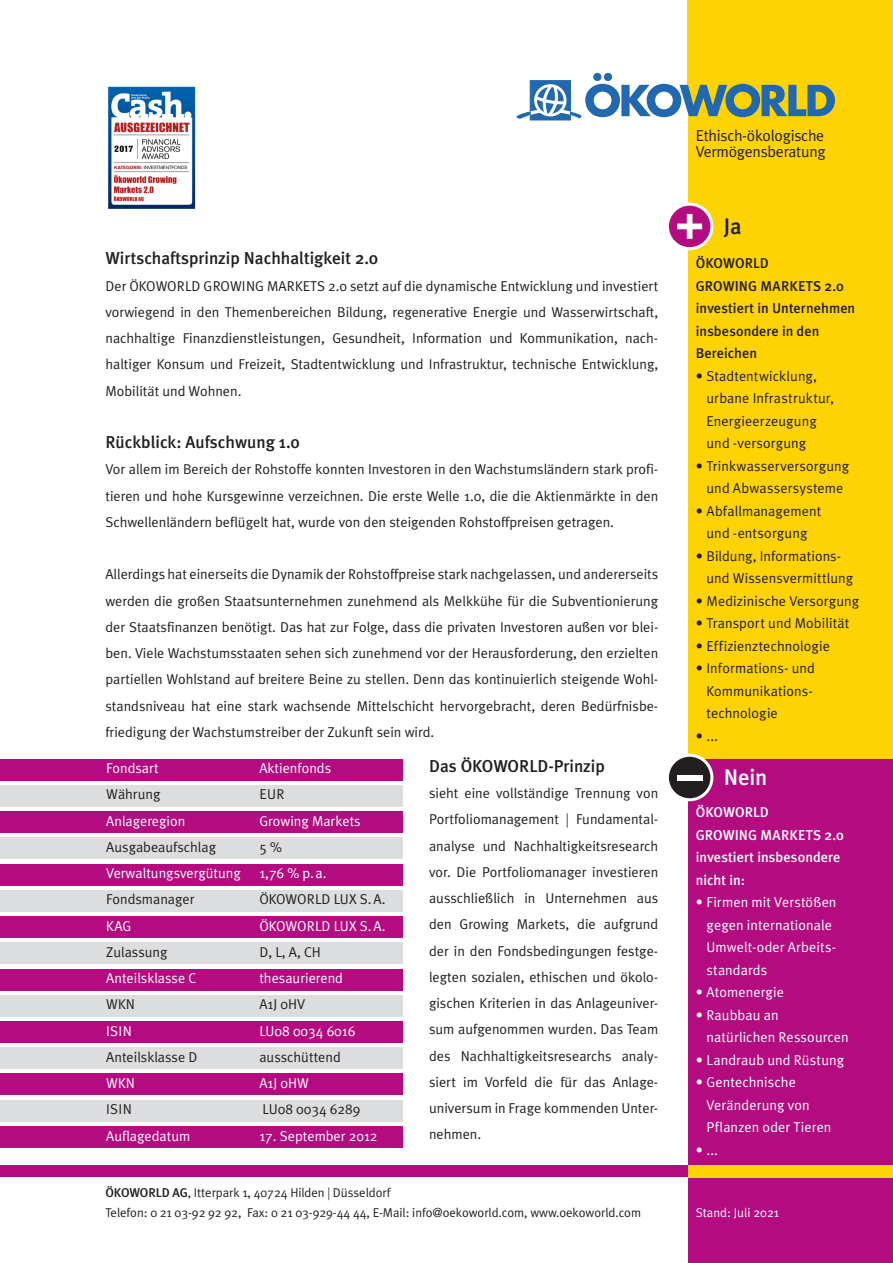
<style>
.page{position:relative;width:893px;height:1263px;background:#fff}
.page>*{position:absolute;margin:0;border:0;box-sizing:border-box;transform-origin:0 0}
.t1{font:500 22.5px "Meta Plus";color:#fff}
.t2{font:500 22.5px "Meta Plus";color:#231f20}
.t3{font:500 17.25px "Meta Plus";color:#231f20}
.t4{font:15.75px/16.5px "Meta Plus Normal";letter-spacing:-.015em;color:#231f20}
.t5{font:14.25px/26.2px "Meta Plus Normal";color:#231f20;text-align:justify}
.t6{font:14.25px/22.5px "Meta Plus Normal";color:#fff}
.t7{font:500 14.25px/22.5px "Meta Plus";letter-spacing:.005em;color:#231f20}
.t8{font:500 14.25px/22.5px "Meta Plus";letter-spacing:.005em;color:#fff}
.t9{font:12.75px/19.5px "Meta Plus Normal";letter-spacing:-.005em;color:#231f20}
.t10{font:12.75px "Meta Plus Normal";color:#fff}
.s1{font-family:"Frutiger LT Std";font-weight:300;font-stretch:condensed}
.s2{font-family:"Meta Plus";font-weight:500}
</style>
<div class="page">
<div style="left:0;top:1165px;width:871px;height:13px;background:#b40c80"></div>
<div style="left:689px;top:0;width:204px;height:1263px;background:#fed304"></div>
<div style="left:689px;top:759px;width:204px;height:504px;background:#b40c80"></div>
<div style="left:688px;top:0;width:205px;height:109px;background:#fed304"></div>
<div style="left:689px;top:1165px;width:204px;height:13px;background:#fed304"></div>
<div style="left:0;top:916px;width:402px;height:22px;background:#b40c80"></div>
<div style="left:0;top:969px;width:402px;height:21px;background:#b40c80"></div>
<div style="left:0;top:1074px;width:402px;height:21px;background:#b40c80"></div>
<div style="left:0;top:1021px;width:402px;height:21px;background:#b40c80"></div>
<div style="left:0;top:1126px;width:402px;height:21px;background:#b40c80"></div>
<div style="left:0;top:864px;width:402px;height:21px;background:#b40c80"></div>
<div style="left:0;top:812px;width:402px;height:21px;background:#b40c80"></div>
<div style="left:0;top:759px;width:402px;height:21px;background:#b40c80"></div>
<div style="left:0;top:943px;width:402px;height:21px;background:#dcdddf"></div>
<div style="left:0;top:995px;width:402px;height:21px;background:#dcdddf"></div>
<div style="left:0;top:1100px;width:402px;height:21px;background:#dcdddf"></div>
<div style="left:0;top:1047px;width:402px;height:22px;background:#dcdddf"></div>
<div style="left:0;top:890px;width:402px;height:21px;background:#dcdddf"></div>
<div style="left:0;top:838px;width:402px;height:21px;background:#dcdddf"></div>
<div style="left:0;top:785px;width:402px;height:22px;background:#dcdddf"></div>
<svg style="left:667px;top:204px;width:45px;height:45px"></svg>
<div style="left:666px;top:203px;width:47px;height:47px;border:3px solid #fff;border-radius:50%"></div>
<svg style="left:677px;top:214px;width:25px;height:25px"></svg>
<div style="left:667px;top:755px;width:45px;height:45px;background:#231f20;border-radius:50%"></div>
<div style="left:666px;top:754px;width:47px;height:47px;border:3px solid #fff;border-radius:50%"></div>
<div style="left:677px;top:775px;width:25px;height:5px;background:#fff"></div>
<img style="left:108px;top:86px;width:88px;height:123px">
<div style="left:530px;top:81px;width:40px;height:39px;background:#2268af"></div>
<svg style="left:517px;top:73px;width:318px;height:46px"></svg>
<p class="t3" style="left:105px;top:248px;width:274px">Wirtschaftsprinzip Nachhaltigkeit 2.0</p>
<p class="t5" style="left:105px;top:272px;width:554px">Der ÖKOWORLD GROWING MARKETS 2.0 setzt auf die dynamische Entwicklung und investiert vorwiegend in den Themenbereichen Bildung, regenerative Energie und Wasserwirtschaft, nachhaltige Finanzdienstleistungen, Gesundheit, Information und Kommunikation, nach&shy;haltiger Konsum und Freizeit, Stadtentwicklung und Infrastruktur, technische Entwicklung, Mobilität und Wohnen.</p>
<p class="t3" style="left:105px;top:432px;width:196px">Rückblick: Aufschwung 1.0</p>
<p class="t5" style="left:105px;top:456px;width:554px">Vor allem im Bereich der Rohstoffe konnten Investoren in den Wachstumsländern stark profi&shy;tieren und hohe Kursgewinne verzeichnen. Die erste Welle 1.0, die die Aktienmärkte in den Schwellenländern beflügelt hat, wurde von den steigenden Rohstoffpreisen getragen.</p>
<p class="t5" style="left:105px;top:561px;width:554px">Allerdings hat einerseits die Dynamik der Rohstoffpreise stark nachgelassen, und andererseits werden die großen Staatsunternehmen zunehmend als Melkkühe für die Subventionierung der Staatsfinanzen benötigt. Das hat zur Folge, dass die privaten Investoren außen vor blei&shy;ben. Viele Wachstumsstaaten sehen sich zunehmend vor der Herausforderung, den erzielten partiellen Wohlstand auf breitere Beine zu stellen. Denn das kontinuierlich steigende Wohl&shy;standsniveau hat eine stark wachsende Mittelschicht hervorgebracht, deren Bedürfnisbe&shy;friedigung der Wachstumstreiber der Zukunft sein wird.</p>
<p class="t3" style="left:429px;top:756px;width:177px">Das ÖKOWORLD-Prinzip</p>
<p class="t5" style="left:429px;top:780px;width:231px">sieht eine vollständige Trennung von Portfoliomanagement <span class="s1">|</span> Fundamental&shy;analyse und Nachhaltigkeitsresearch vor. Die Portfoliomanager investieren ausschließlich in Unternehmen aus den Growing Markets, die aufgrund der in den Fondsbedingungen festge&shy;legten sozialen, ethischen und ökolo&shy;gischen Kriterien in das Anlageuniver&shy;sum aufgenommen wurden. Das Team des Nachhaltigkeitsresearchs analy&shy;siert im Vorfeld die für das Anlage&shy;universum in Frage kommenden Unter&shy;nehmen.</p>
<p class="t6" style="left:106px;top:757px;width:54px">Fondsart</p>
<p class="t6" style="left:259px;top:757px;width:73px">Aktienfonds</p>
<p class="t5" style="left:106px;top:781px;width:56px">Währung</p>
<p class="t5" style="left:259px;top:781px;width:27px">EUR</p>
<p class="t6" style="left:106px;top:809px;width:81px">Anlageregion</p>
<p class="t6" style="left:259px;top:809px;width:103px">Growing Markets</p>
<p class="t5" style="left:106px;top:833px;width:111px">Ausgabeaufschlag</p>
<p class="t5" style="left:259px;top:833px;width:24px">5 %</p>
<p class="t6" style="left:106px;top:862px;width:136px">Verwaltungsvergütung</p>
<p class="t6" style="left:259px;top:862px;width:69px">1,76 % p.a.</p>
<p class="t5" style="left:106px;top:886px;width:90px">Fondsmanager</p>
<p class="t5" style="left:259px;top:886px;width:128px">ÖKOWORLD LUX S.A.</p>
<p class="t6" style="left:106px;top:914px;width:27px">KAG</p>
<p class="t6" style="left:259px;top:914px;width:128px">ÖKOWORLD LUX S.A.</p>
<p class="t5" style="left:106px;top:938px;width:63px">Zulassung</p>
<p class="t5" style="left:259px;top:938px;width:63px">D, L, A, CH</p>
<p class="t6" style="left:106px;top:967px;width:92px">Anteilsklasse C</p>
<p class="t6" style="left:259px;top:967px;width:85px">thesaurierend</p>
<p class="t5" style="left:106px;top:991px;width:30px">WKN</p>
<p class="t5" style="left:259px;top:991px;width:47px">A1J 0HV</p>
<p class="t6" style="left:106px;top:1019px;width:27px">ISIN</p>
<p class="t6" style="left:259px;top:1019px;width:98px">LU08 0034 6016</p>
<p class="t5" style="left:106px;top:1043px;width:93px">Anteilsklasse D</p>
<p class="t5" style="left:259px;top:1043px;width:83px">ausschüttend</p>
<p class="t6" style="left:106px;top:1072px;width:30px">WKN</p>
<p class="t6" style="left:259px;top:1072px;width:51px">A1J 0HW</p>
<p class="t5" style="left:106px;top:1096px;width:27px">ISIN</p>
<p class="t5" style="left:263px;top:1096px;width:99px">LU08 0034 6289</p>
<p class="t6" style="left:106px;top:1124px;width:86px">Auflagedatum</p>
<p class="t6" style="left:259px;top:1124px;width:120px">17. September 2012</p>
<p class="t9" style="left:105px;top:1183px;width:537px"><span class="s2">ÖKOWORLD AG</span>, Itterpark 1, 40724 Hilden <span class="s1">|</span> Düsseldorf<br>Telefon: 0 21 03-92 92 92, Fax: 0 21 03-929-44 44, E-Mail: info@oekoworld.com, www.oekoworld.com</p>
<p class="t4" style="left:696px;top:127px;width:131px">Ethisch-ökologische<br>Vermögensberatung</p>
<h1 class="t2" style="left:724px;top:214px;width:19px">Ja</h1>
<p class="t7" style="left:696px;top:252px;width:161px">ÖKOWORLD<br>GROWING MARKETS 2.0 investiert in Unternehmen insbesondere in den<br>Bereichen</p>
<p class="t5" style="left:706px;top:364px;width:129px;line-height:22.5px;text-align:left;text-indent:-11px">• Stadtentwicklung, urbane Infrastruktur,<br>Energieerzeugung und -versorgung</p>
<p class="t5" style="left:696px;top:454px;width:155px;line-height:22.5px;text-align:center">• Trinkwasserversorgung und Abwassersysteme</p>
<p class="t5" style="left:696px;top:499px;width:127px;line-height:22.5px;text-align:center">• Abfallmanagement und -entsorgung</p>
<p class="t5" style="left:706px;top:544px;width:148px;line-height:22.5px;text-indent:-11px">• Bildung, Informations&shy;und Wissensvermittlung</p>
<p class="t5" style="left:696px;top:588px;width:165px">• Medizinische Versorgung</p>
<p class="t5" style="left:696px;top:610px;width:155px">• Transport und Mobilität</p>
<p class="t5" style="left:696px;top:633px;width:136px">• Effizienztechnologie</p>
<p class="t5" style="left:706px;top:657px;width:110px;line-height:22.5px;text-align:left;text-indent:-11px">• Informations- und<br>Kommunikations&shy;technologie</p>
<p class="t5" style="left:696px;top:723px;width:24px">• ...</p>
<h1 class="t1" style="left:724px;top:764px;width:45px">Nein</h1>
<p class="t8" style="left:696px;top:801px;width:150px">ÖKOWORLD<br>GROWING MARKETS 2.0 investiert insbesondere nicht in:</p>
<p class="t6" style="left:706px;top:891px;width:132px;text-indent:-11px">• Firmen mit Verstößen gegen internationale<br>Umwelt-oder Arbeits&shy;standards</p>
<p class="t6" style="left:696px;top:981px;width:90px">• Atomenergie</p>
<p class="t6" style="left:706px;top:1003px;width:144px;text-indent:-11px">• Raubbau an natürlichen Ressourcen</p>
<p class="t6" style="left:696px;top:1048px;width:150px">• Landraub und Rüstung</p>
<p class="t6" style="left:706px;top:1071px;width:126px;text-indent:-11px">• Gentechnische<br>Veränderung von<br>Pflanzen oder Tieren</p>
<p class="t6" style="left:696px;top:1138px;width:24px">• ...</p>
<p class="t10" style="left:696px;top:1205px;width:85px">Stand: Juli 2021</p>
</div>
